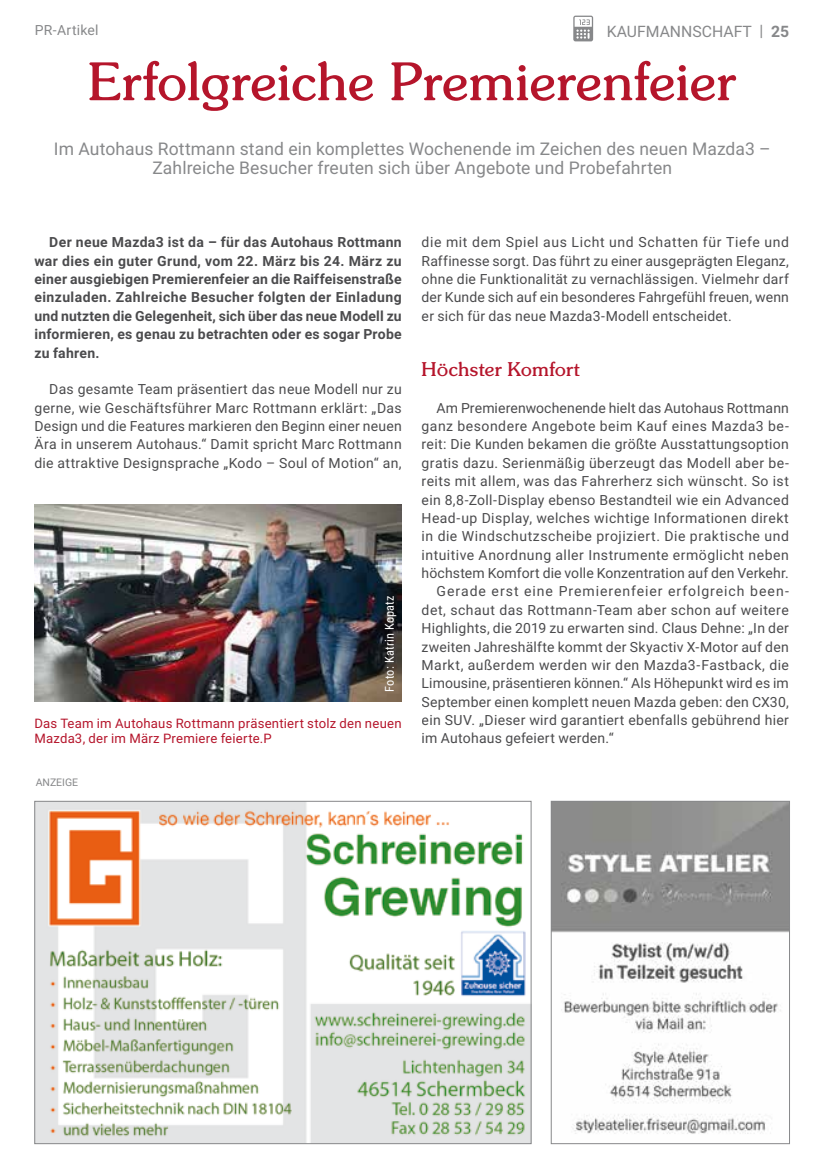
<style>
.page{position:relative;width:819px;height:1166px;background:#fff}
.page>*{position:absolute;margin:0;border:0;box-sizing:border-box;transform-origin:0 0}
.t1{font:52.5px "Sunset";color:#b5152b}
.t2{font:19.25px "Sunset";letter-spacing:.005em;color:#b5152b}
.t3{font:17.5px/18.4px "Roboto";letter-spacing:.005em;color:#87888a;text-align:center}
.t4{font:15.75px "Roboto";color:#87888a}
.t5{font:14px/18.4px "Roboto";letter-spacing:.025em;color:#4b4b4d;text-align:justify}
.t6{font:700 14px/18.4px "Roboto";letter-spacing:.015em;color:#4b4b4d;text-align:justify}
.t7{font:14px "Roboto";letter-spacing:.005em;color:#4b4b4d}
.t8{font:14px "Roboto";letter-spacing:.07em;color:#4b4b4d}
.t9{font:14px "Roboto";letter-spacing:.015em;color:#87888a}
.t10{font:13.12px/15.8px "Roboto";letter-spacing:.015em;color:#b5152b}
.t11{font:12.25px "Roboto Condensed";letter-spacing:.025em;color:#fff}
.t12{font:10.5px "Roboto";color:#87888a}
.s1{font-weight:700}
</style>
<div class="page">
<svg style="left:573px;top:16px;width:20px;height:25px"></svg>
<img style="left:34px;top:504px;width:368px;height:198px">
<img style="left:552px;top:803px;width:235px;height:331px">
<div style="left:550px;top:801px;width:239px;height:343px;border:1px solid #87888a"></div>
<img style="left:36px;top:803px;width:493px;height:339px">
<p class="t9" style="left:35px;top:21px;width:65px">PR-Artikel</p>
<p class="t4" style="left:606px;top:20px;width:184px">KAUFMANNSCHAFT | <span class="s1">25</span></p>
<h1 class="t1" style="left:88px;top:50px;width:649px">Erfolgreiche Premierenfeier</h1>
<p class="t3" style="left:54px;top:139px;width:718px">Im Autohaus Rottmann stand ein komplettes Wochenende im Zeichen des neuen Mazda3 –<br>Zahlreiche Besucher freuten sich über Angebote und Probefahrten</p>
<p class="t6" style="left:34px;top:233px;width:369px;text-indent:15px">Der neue Mazda3 ist da – für das Autohaus Rottmann war dies ein guter Grund, vom 22. März bis 24. März zu einer ausgiebigen Premierenfeier an die Raiffeisenstraße einzuladen. Zahlreiche Besucher folgten der Einladung und nutzten die Gelegenheit, sich über das neue Modell zu informieren, es genau zu betrachten oder es sogar Probe zu fahren.</p>
<p class="t5" style="left:34px;top:380px;width:369px;text-indent:15px">Das gesamte Team präsentiert das neue Modell nur zu gerne, wie Geschäftsführer Marc Rottmann erklärt: „Das Design und die Features markieren den Beginn einer neuen Ära in unserem Autohaus.“ Damit spricht Marc Rottmann die attraktive Designsprache „Kodo – Soul of Motion“ an,</p>
<p class="t11" style="left:381px;top:692px;width:98px;rotate:-90deg">Foto: Katrin Kopatz</p>
<p class="t10" style="left:34px;top:715px;width:369px">Das Team im Autohaus Rottmann präsentiert stolz den neuen<br>Mazda3, der im März Premiere feierte.P</p>
<p class="t12" style="left:36px;top:775px;width:44px">ANZEIGE</p>
<p class="t5" style="left:421px;top:232px;width:369px">die mit dem Spiel aus Licht und Schatten für Tiefe und Raffinesse sorgt. Das führt zu einer ausgeprägten Eleganz, ohne die Funktionalität zu vernachlässigen. Vielmehr darf der Kunde sich auf ein besonderes Fahrgefühl freuen, wenn er sich für das neue Mazda3-Modell entscheidet.</p>
<h2 class="t2" style="left:421px;top:357px;width:159px">Höchster Komfort</h2>
<p class="t7" style="left:436px;top:398px;width:354px">Am Premierenwochenende hielt das Autohaus Rottmann</p>
<p class="t5" style="left:421px;top:416px;width:369px">ganz besondere Angebote beim Kauf eines Mazda3 be-</p>
<p class="t5" style="left:421px;top:435px;width:369px">reit: Die Kunden bekamen die größte Ausstattungsoption</p>
<p class="t5" style="left:421px;top:453px;width:369px">gratis dazu. Serienmäßig überzeugt das Modell aber be-</p>
<p class="t5" style="left:421px;top:471px;width:369px">reits mit allem, was das Fahrerherz sich wünscht. So ist</p>
<p class="t5" style="left:421px;top:490px;width:369px">ein 8,8-Zoll-Display ebenso Bestandteil wie ein Advanced</p>
<p class="t5" style="left:421px;top:508px;width:369px">Head-up Display, welches wichtige Informationen direkt</p>
<p class="t5" style="left:421px;top:526px;width:369px">in die Windschutzscheibe projiziert. Die praktische und</p>
<p class="t5" style="left:421px;top:545px;width:369px">intuitive Anordnung aller Instrumente ermöglicht neben</p>
<p class="t5" style="left:421px;top:563px;width:369px">höchstem Komfort die volle Konzentration auf den Verkehr.</p>
<p class="t8" style="left:436px;top:581px;width:354px">Gerade erst eine Premierenfeier erfolgreich been-</p>
<p class="t5" style="left:421px;top:600px;width:369px">det, schaut das Rottmann-Team aber schon auf weitere</p>
<p class="t5" style="left:421px;top:618px;width:369px">Highlights, die 2019 zu erwarten sind. Claus Dehne: „In der</p>
<p class="t5" style="left:421px;top:637px;width:369px">zweiten Jahreshälfte kommt der Skyactiv X-Motor auf den</p>
<p class="t5" style="left:421px;top:655px;width:369px">Markt, außerdem werden wir den Mazda3-Fastback, die</p>
<p class="t7" style="left:421px;top:673px;width:369px">Limousine, präsentieren können.“ Als Höhepunkt wird es im</p>
<p class="t5" style="left:421px;top:692px;width:369px">September einen komplett neuen Mazda geben: den CX30,</p>
<p class="t5" style="left:421px;top:710px;width:369px">ein SUV. „Dieser wird garantiert ebenfalls gebührend hier</p>
<p class="t5" style="left:421px;top:729px;width:194px">im Autohaus gefeiert werden.“</p>
</div>
